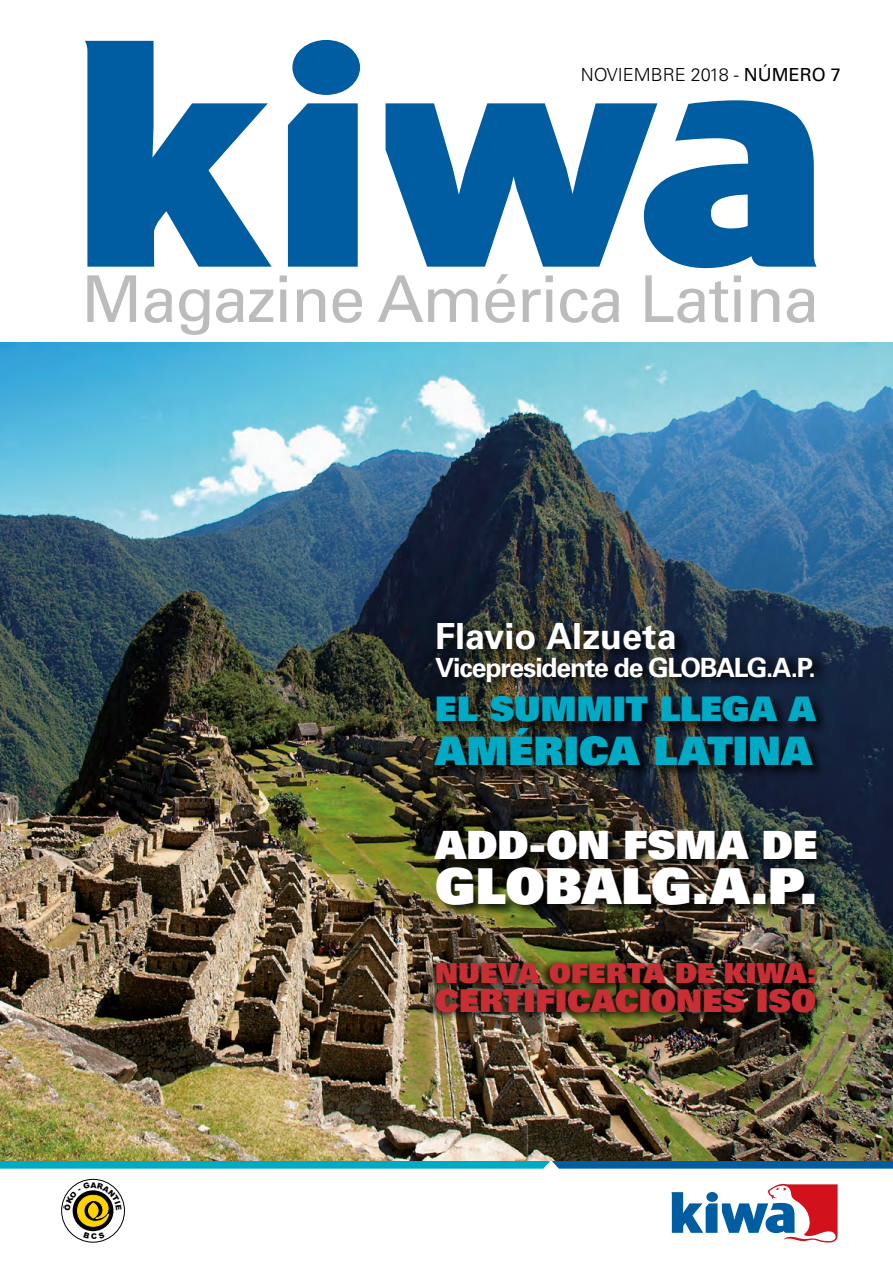
<style>
.page{position:relative;width:893px;height:1263px;background:#fff}
.page>*{position:absolute;margin:0;border:0;box-sizing:border-box;transform-origin:0 0}
.t1{font:64.5px "Univers LT Std";letter-spacing:-.02em;color:#bcbcbc}
.t2{font:49.5px "Univers LT Std X Black";letter-spacing:-.005em;color:#fff}
.t3{font:39.3px "Univers LT Std X Black";letter-spacing:.005em;color:#00aac5}
.t4{font:39px "Univers LT Std X Black";color:#fff}
.t5{font:700 36px "Univers LT Std";color:#fff}
.t6{font:33.9px "Univers LT Std X Black";letter-spacing:.005em;color:#00aac5}
.t7{font:31.35px "Univers LT Std X Black";letter-spacing:.005em;color:#c72f34}
.t8{font:27.6px "Univers LT Std X Black";letter-spacing:.005em;color:#c72f34}
.t9{font:700 26.55px "Univers LT Std";letter-spacing:-.045em;color:#fff}
.t10{font:300 18px "Univers LT Std";color:#000}
.s1{font-weight:400}
</style>
<div class="page">
<svg style="left:0;top:1160px;width:893px;height:9px;background:#1b90af"></svg>
<svg style="left:671px;top:1184px;width:167px;height:58px"></svg>
<div style="left:706px;top:1192px;width:12px;height:10px;background:#005da1;border-radius:50%"></div>
<div style="left:61px;top:1179px;width:64px;height:63px;border:1px solid #000;border-radius:50%"></div>
<img style="left:0;top:342px;width:893px;height:818px">
<svg style="left:85px;top:41px;width:187px;height:226px"></svg>
<svg style="left:386px;top:100px;width:431px;height:168px"></svg>
<div style="left:288px;top:103px;width:70px;height:164px;background:#005da1"></div>
<div style="left:292px;top:40px;width:68px;height:55px;background:#005da1;border-radius:50%"></div>
<div style="left:433px;top:828px;width:398px;height:90px;background:#000;opacity:.87"></div>
<div style="left:424px;top:956px;width:397px;height:67px;background:#000;opacity:.77"></div>
<div style="left:433px;top:694px;width:397px;height:86px;background:#000;opacity:.79"></div>
<div style="left:437px;top:618px;width:254px;height:44px;background:#000;opacity:.75"></div>
<div style="left:436px;top:652px;width:393px;height:42px;background:#000;opacity:.83"></div>
<svg style="left:63px;top:1182px;width:59px;height:57px"></svg>
<p class="t10" style="left:581px;top:64px;width:262px">NOVIEMBRE 2018 - <span class="s1">NÚMERO 7</span></p>
<h1 class="t1" style="left:82px;top:261px;width:739px">Magazine América Latina</h1>
<h3 class="t5" style="left:435px;top:615px;width:243px">Flavio Alzueta</h3>
<p class="t9" style="left:435px;top:652px;width:382px">Vicepresidente de GLOBALG.A.P.</p>
<p class="t6" style="left:435px;top:687px;width:382px">EL SUMMIT LLEGA A</p>
<h3 class="t3" style="left:435px;top:725px;width:379px">AMÉRICA LATINA</h3>
<h3 class="t4" style="left:435px;top:819px;width:384px">ADD-ON FSMA DE</h3>
<h2 class="t2" style="left:435px;top:853px;width:383px">GLOBALG.A.P.</h2>
<p class="t8" style="left:435px;top:955px;width:383px">NUEVA OFERTA DE KIWA:</p>
<p class="t7" style="left:435px;top:980px;width:382px">CERTIFICACIONES ISO</p>
</div>
